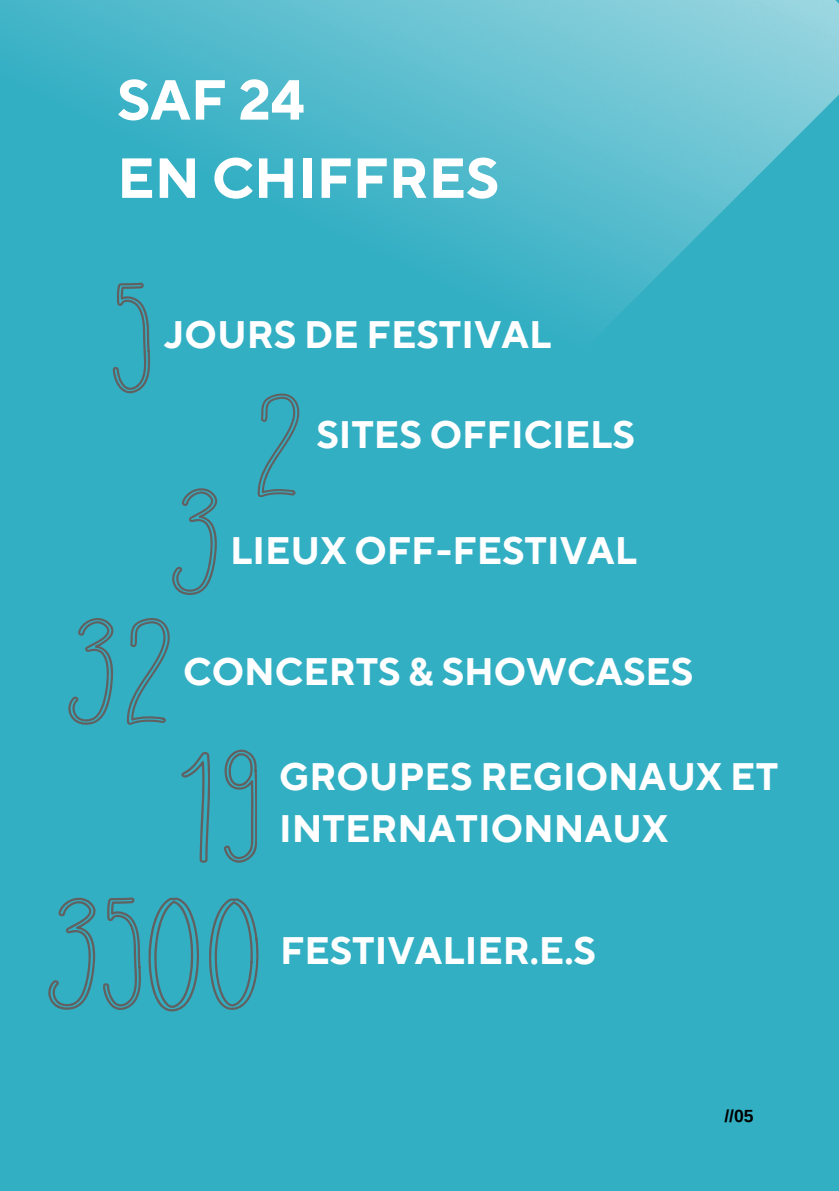
<style>
.page{position:relative;width:839px;height:1191px;background:#fff}
.page>*{position:absolute;margin:0;border:0;box-sizing:border-box;transform-origin:0 0}
.t1{font:700 56.4px/78.2px "TT Norms Pro";color:#fff}
.t2{font:700 38.2px/52.4px "TT Norms Pro";color:#fff}
.t3{font:700 17.6px "Arimo";color:#000}
</style>
<div class="page">
<div style="left:0;top:0;width:838px;height:1191px;background:#33afc4"></div>
<img style="left:0;top:0;width:838px;height:502px">
<svg style="left:113px;top:283px;width:37px;height:111px"></svg>
<svg style="left:258px;top:393px;width:42px;height:104px"></svg>
<svg style="left:172px;top:488px;width:45px;height:107px"></svg>
<svg style="left:68px;top:618px;width:45px;height:107px"></svg>
<svg style="left:127px;top:618px;width:43px;height:107px"></svg>
<svg style="left:181px;top:752px;width:29px;height:111px"></svg>
<svg style="left:224px;top:749px;width:33px;height:114px"></svg>
<svg style="left:48px;top:897px;width:48px;height:113px"></svg>
<svg style="left:103px;top:897px;width:37px;height:113px"></svg>
<svg style="left:148px;top:897px;width:51px;height:114px"></svg>
<svg style="left:209px;top:898px;width:49px;height:112px"></svg>
<p class="t1" style="left:117px;top:63px;width:383px">SAF 24<br>EN CHIFFRES</p>
<h1 class="t2" style="left:164px;top:310px;width:388px">JOURS DE FESTIVAL</h1>
<h2 class="t2" style="left:316px;top:410px;width:320px">SITES OFFICIELS</h2>
<p class="t2" style="left:230px;top:526px;width:408px">LIEUX OFF-FESTIVAL</p>
<h2 class="t2" style="left:183px;top:647px;width:511px">CONCERTS &amp; SHOWCASES</h2>
<p class="t2" style="left:279px;top:752px;width:500px">GROUPES REGIONAUX ET<br>INTERNATIONNAUX</p>
<h2 class="t2" style="left:280px;top:926px;width:317px">FESTIVALIER.E.S</h2>
<p class="t3" style="left:724px;top:1107px;width:31px">//05</p>
</div>
